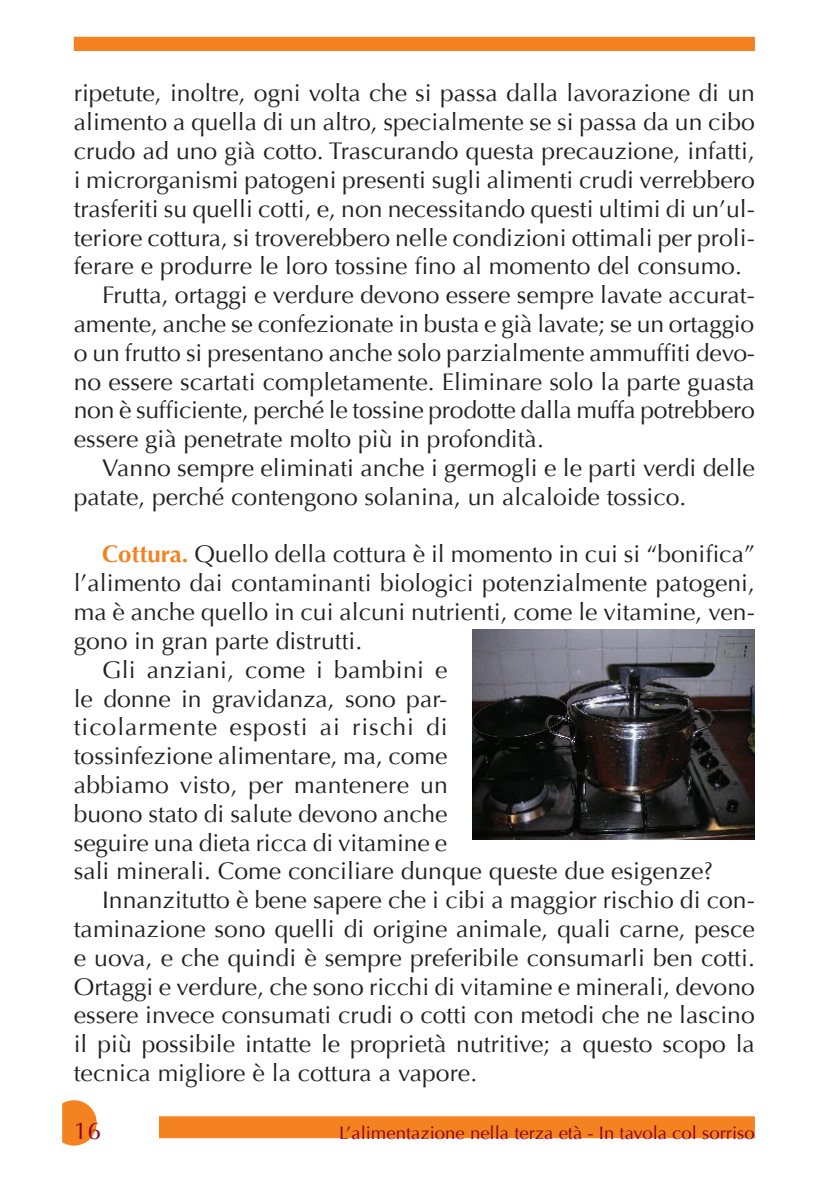
<style>
.page{position:relative;width:840px;height:1191px;background:#fff}
.page>*{position:absolute;margin:0;border:0;box-sizing:border-box;transform-origin:0 0}
.t1{font:24px "Optima";color:#231f20}
.t2{font:24px "Optima";letter-spacing:.035em;color:#231f20}
.t3{font:24px "Optima";color:#8a011b}
.t4{font:18px "Optima";color:#8a011b}
.s1{font-weight:700;color:#f58220}
</style>
<div class="page">
<div style="left:160px;top:1117px;width:593px;height:20px;background:#f58220"></div>
<div style="left:159px;top:1116px;width:595px;height:22px;border:2px solid #f58220"></div>
<div style="left:52px;top:1101px;width:44px;height:43px;background:#f58220;border-radius:50%"></div>
<div style="left:51px;top:1100px;width:46px;height:45px;border:2px solid #f58220;border-radius:50%"></div>
<div style="left:52px;top:1101px;width:9px;height:43px;background:#fff"></div>
<div style="left:51px;top:1100px;width:11px;height:45px;border:2px solid #fff"></div>
<div style="left:75px;top:38px;width:678px;height:12px;background:#f58220"></div>
<div style="left:74px;top:37px;width:680px;height:14px;border:2px solid #f58220"></div>
<img style="left:472px;top:629px;width:282px;height:211px">
<p class="t1" style="left:74px;top:79px;width:682px">ripetute, inoltre, ogni volta che si passa dalla lavorazione di un</p>
<p class="t1" style="left:74px;top:108px;width:682px">alimento a quella di un altro, specialmente se si passa da un cibo</p>
<p class="t1" style="left:74px;top:137px;width:682px">crudo ad uno già cotto. Trascurando questa precauzione, infatti,</p>
<p class="t1" style="left:74px;top:166px;width:682px">i microrganismi patogeni presenti sugli alimenti crudi verrebbero</p>
<p class="t1" style="left:74px;top:195px;width:682px">trasferiti su quelli cotti, e, non necessitando questi ultimi di un’ul-</p>
<p class="t1" style="left:74px;top:223px;width:682px">teriore cottura, si troverebbero nelle condizioni ottimali per proli-</p>
<p class="t1" style="left:74px;top:252px;width:669px">ferare e produrre le loro tossine fino al momento del consumo.</p>
<p class="t1" style="left:102px;top:281px;width:654px">Frutta, ortaggi e verdure devono essere sempre lavate accurat-</p>
<p class="t1" style="left:74px;top:310px;width:681px">amente, anche se confezionate in busta e già lavate; se un ortaggio</p>
<p class="t1" style="left:74px;top:339px;width:682px">o un frutto si presentano anche solo parzialmente ammuffiti devo-</p>
<p class="t1" style="left:74px;top:367px;width:682px">no essere scartati completamente. Eliminare solo la parte guasta</p>
<p class="t1" style="left:74px;top:396px;width:682px">non è sufficiente, perché le tossine prodotte dalla muffa potrebbero</p>
<p class="t1" style="left:74px;top:425px;width:471px">essere già penetrate molto più in profondità.</p>
<p class="t1" style="left:102px;top:454px;width:654px">Vanno sempre eliminati anche i germogli e le parti verdi delle</p>
<p class="t1" style="left:74px;top:483px;width:614px">patate, perché contengono solanina, un alcaloide tossico.</p>
<p class="t1" style="left:102px;top:540px;width:654px"><span class="s1">Cottura.</span> Quello della cottura è il momento in cui si “bonifica”</p>
<p class="t1" style="left:74px;top:569px;width:682px">l’alimento dai contaminanti biologici potenzialmente patogeni,</p>
<p class="t1" style="left:74px;top:598px;width:682px">ma è anche quello in cui alcuni nutrienti, come le vitamine, ven-</p>
<p class="t1" style="left:74px;top:627px;width:290px">gono in gran parte distrutti.</p>
<p class="t1" style="left:102px;top:655px;width:346px">Gli anziani, come i bambini e</p>
<p class="t1" style="left:74px;top:684px;width:375px">le donne in gravidanza, sono par-</p>
<p class="t2" style="left:74px;top:713px;width:375px">ticolarmente esposti ai rischi di</p>
<p class="t1" style="left:74px;top:742px;width:375px">tossinfezione alimentare, ma, come</p>
<p class="t1" style="left:74px;top:771px;width:375px">abbiamo visto, per mantenere un</p>
<p class="t1" style="left:74px;top:799px;width:375px">buono stato di salute devono anche</p>
<p class="t1" style="left:74px;top:828px;width:375px">seguire una dieta ricca di vitamine e</p>
<p class="t1" style="left:74px;top:857px;width:640px">sali minerali. Come conciliare dunque queste due esigenze?</p>
<p class="t1" style="left:102px;top:886px;width:654px">Innanzitutto è bene sapere che i cibi a maggior rischio di con-</p>
<p class="t1" style="left:74px;top:915px;width:682px">taminazione sono quelli di origine animale, quali carne, pesce</p>
<p class="t1" style="left:74px;top:943px;width:682px">e uova, e che quindi è sempre preferibile consumarli ben cotti.</p>
<p class="t1" style="left:74px;top:972px;width:682px">Ortaggi e verdure, che sono ricchi di vitamine e minerali, devono</p>
<p class="t1" style="left:74px;top:1001px;width:682px">essere invece consumati crudi o cotti con metodi che ne lascino</p>
<p class="t1" style="left:74px;top:1030px;width:682px">il più possibile intatte le proprietà nutritive; a questo scopo la</p>
<p class="t1" style="left:74px;top:1059px;width:404px">tecnica migliore è la cottura a vapore.</p>
<p class="t3" style="left:74px;top:1117px;width:29px">16</p>
<p class="t4" style="left:339px;top:1122px;width:417px">L’alimentazione nella terza età - In tavola col sorriso</p>
</div>
